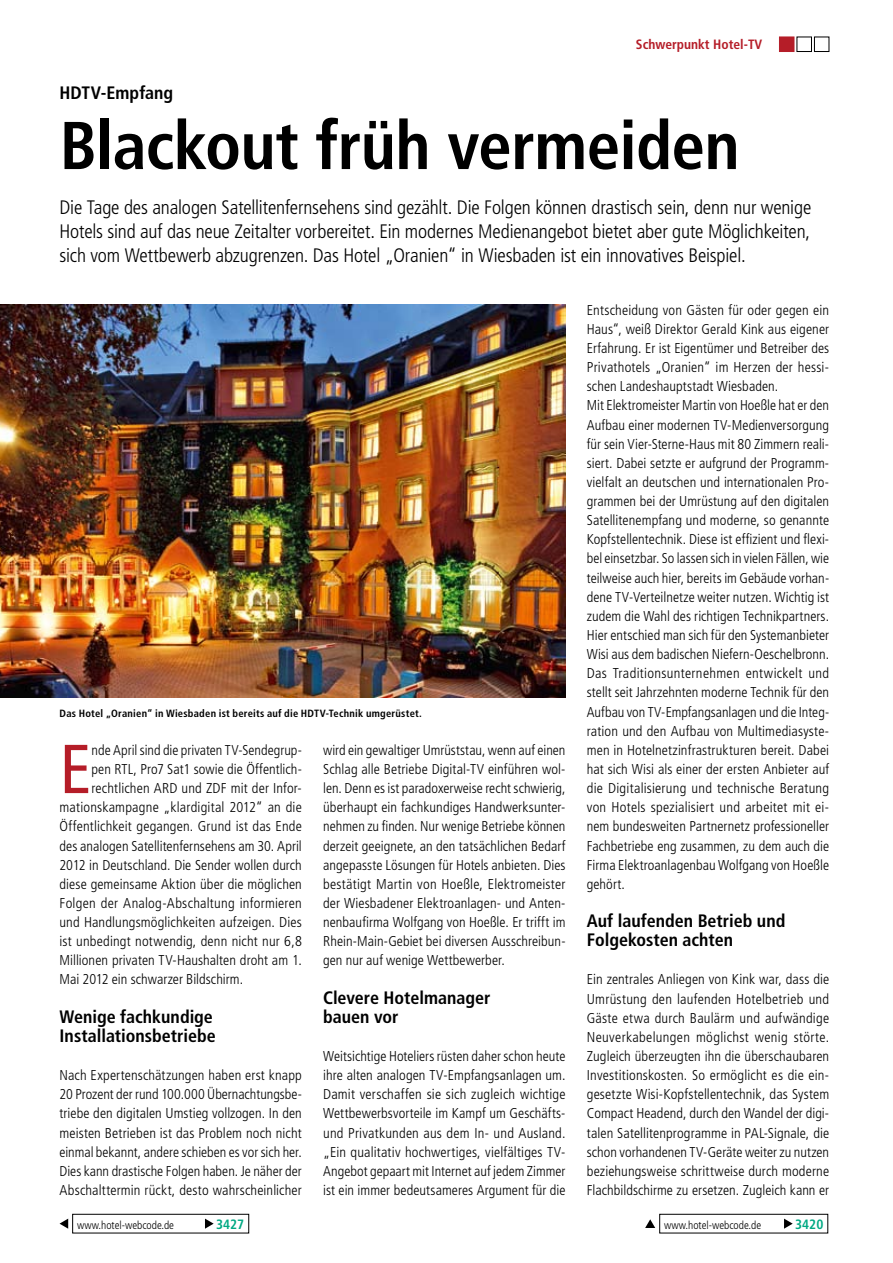
<style>
.page{position:relative;width:893px;height:1263px;background:#fff}
.page>*{position:absolute;margin:0;border:0;box-sizing:border-box;transform-origin:0 0}
.t1{font:condensed 69px "Frutiger";color:#b51d28}
.t2{font:700 condensed 67.5px "Frutiger";letter-spacing:-.01em;color:#000}
.t3{font:300 condensed 19.5px/24px "Frutiger";letter-spacing:-.01em;color:#000;text-align:justify}
.t4{font:700 condensed 18px/19.2px "Frutiger";color:#000}
.t5{font:300 condensed 14.25px/19.2px "Frutiger";letter-spacing:.005em;color:#000;text-align:justify}
.t6{font:700 condensed 13.5px "Frutiger";color:#b51d28}
.t7{font:700 condensed 13.5px "Frutiger";color:#00a983}
.t8{font:300 condensed 11.25px "Frutiger";color:#000}
.t9{font:700 condensed 10.5px "Frutiger";letter-spacing:.02em;color:#000}
</style>
<div class="page">
<div style="left:779px;top:37px;width:15px;height:15px;background:#b51d28"></div>
<div style="left:797px;top:37px;width:15px;height:15px;border:1px solid #000"></div>
<div style="left:814px;top:37px;width:15px;height:15px;border:1px solid #000"></div>
<img style="left:0;top:304px;width:566px;height:393px">
<svg style="left:645px;top:1219px;width:10px;height:9px"></svg>
<svg style="left:784px;top:1218px;width:9px;height:11px"></svg>
<div style="left:659px;top:1214px;width:169px;height:19px;border:1px solid #000"></div>
<svg style="left:205px;top:1218px;width:9px;height:11px"></svg>
<div style="left:72px;top:1214px;width:177px;height:19px;border:1px solid #000"></div>
<svg style="left:60px;top:1218px;width:8px;height:11px"></svg>
<p class="t6" style="left:636px;top:37px;width:128px">Schwerpunkt Hotel-TV</p>
<p class="t4" style="left:60px;top:83px;width:115px">HDTV-Empfang</p>
<h2 class="t2" style="left:60px;top:106px;width:682px">Blackout früh vermeiden</h2>
<p class="t3" style="left:60px;top:196px;width:753px">Die Tage des analogen Satellitenfernsehens sind gezählt. Die Folgen können drastisch sein, denn nur wenige Hotels sind auf das neue Zeitalter vorbereitet. Ein modernes Medienangebot bietet aber gute Möglichkeiten, sich vom Wettbewerb abzugrenzen. Das Hotel „Oranien“ in Wiesbaden ist ein innovatives Beispiel.</p>
<p class="t9" style="left:60px;top:707px;width:364px">Das Hotel „Oranien“ in Wiesbaden ist bereits auf die HDTV-Technik umgerüstet.</p>
<h1 class="t1" style="left:60px;top:729px;width:33px">E</h1>
<p class="t5" style="left:92px;top:740px;width:212px">nde April sind die privaten TV-Sendegrup-</p>
<p class="t5" style="left:92px;top:760px;width:212px">pen RTL, Pro7 Sat1 sowie die Öffentlich-</p>
<p class="t5" style="left:92px;top:779px;width:212px">rechtlichen ARD und ZDF mit der Infor-</p>
<p class="t5" style="left:60px;top:798px;width:244px">mationskampagne „klardigital 2012“ an die</p>
<p class="t5" style="left:60px;top:817px;width:244px">Öffentlichkeit gegangen. Grund ist das Ende</p>
<p class="t5" style="left:60px;top:836px;width:244px">des analogen Satellitenfernsehens am 30. April</p>
<p class="t5" style="left:60px;top:855px;width:244px">2012 in Deutschland. Die Sender wollen durch</p>
<p class="t5" style="left:60px;top:874px;width:244px">diese gemeinsame Aktion über die möglichen</p>
<p class="t5" style="left:60px;top:893px;width:244px">Folgen der Analog-Abschaltung informieren</p>
<p class="t5" style="left:60px;top:913px;width:244px">und Handlungsmöglichkeiten aufzeigen. Dies</p>
<p class="t5" style="left:60px;top:932px;width:244px">ist unbedingt notwendig, denn nicht nur 6,8</p>
<p class="t5" style="left:60px;top:951px;width:244px">Millionen privaten TV-Haushalten droht am 1.</p>
<p class="t5" style="left:60px;top:970px;width:185px">Mai 2012 ein schwarzer Bildschirm.</p>
<p class="t4" style="left:60px;top:1007px;width:158px">Wenige fachkundige<br>Installationsbetriebe</p>
<p class="t5" style="left:60px;top:1066px;width:244px">Nach Expertenschätzungen haben erst knapp 20 Prozent der rund 100.000 Übernachtungsbe&shy;triebe den digitalen Umstieg vollzogen. In den meisten Betrieben ist das Problem noch nicht einmal bekannt, andere schieben es vor sich her.<br>Dies kann drastische Folgen haben. Je näher der Abschalttermin rückt, desto wahrscheinlicher</p>
<p class="t5" style="left:323px;top:740px;width:244px">wird ein gewaltiger Umrüststau, wenn auf einen Schlag alle Betriebe Digital-TV einführen wol&shy;len. Denn es ist paradoxerweise recht schwierig, überhaupt ein fachkundiges Handwerksunter&shy;nehmen zu finden. Nur wenige Betriebe können derzeit geeignete, an den tatsächlichen Bedarf angepasste Lösungen für Hotels anbieten. Dies bestätigt Martin von Hoeßle, Elektromeister der Wiesbadener Elektroanlagen- und Anten&shy;nenbaufirma Wolfgang von Hoeßle. Er trifft im Rhein-Main-Gebiet bei diversen Ausschreibun&shy;gen nur auf wenige Wettbewerber.</p>
<p class="t4" style="left:323px;top:988px;width:169px">Clevere Hotelmanager bauen vor</p>
<p class="t5" style="left:323px;top:1047px;width:244px">Weitsichtige Hoteliers rüsten daher schon heute ihre alten analogen TV-Empfangsanlagen um.<br>Damit verschaffen sie sich zugleich wichtige Wettbewerbsvorteile im Kampf um Geschäfts&shy;und Privatkunden aus dem In- und Ausland. „Ein qualitativ hochwertiges, vielfältiges TV-Angebot gepaart mit Internet auf jedem Zimmer ist ein immer bedeutsameres Argument für die</p>
<p class="t5" style="left:587px;top:300px;width:244px;text-align:left">Entscheidung von Gästen für oder gegen ein Haus“, weiß Direktor Gerald Kink aus eigener Erfahrung. Er ist Eigentümer und Betreiber des Privathotels „Oranien“ im Herzen der hessi&shy;schen Landeshauptstadt Wiesbaden.<br>Mit Elektromeister Martin von Hoeßle hat er den Aufbau einer modernen TV-Medienversorgung für sein Vier-Sterne-Haus mit 80 Zimmern reali&shy;siert. Dabei setzte er aufgrund der Programm&shy;vielfalt an deutschen und internationalen Pro&shy;grammen bei der Umrüstung auf den digitalen Satellitenempfang und moderne, so genannte Kopfstellentechnik. Diese ist effizient und flexi&shy;bel einsetzbar. So lassen sich in vielen Fällen, wie teilweise auch hier, bereits im Gebäude vorhan&shy;dene TV-Verteilnetze weiter nutzen. Wichtig ist zudem die Wahl des richtigen Technikpartners.<br>Hier entschied man sich für den Systemanbieter Wisi aus dem badischen Niefern-Oeschelbronn.<br>Das Traditionsunternehmen entwickelt und stellt seit Jahrzehnten moderne Technik für den Aufbau von TV-Empfangsanlagen und die Integ&shy;ration und den Aufbau von Multimediasyste&shy;men in Hotelnetzinfrastrukturen bereit. Dabei hat sich Wisi als einer der ersten Anbieter auf die Digitalisierung und technische Beratung von Hotels spezialisiert und arbeitet mit ei&shy;nem bundesweiten Partnernetz professioneller Fachbetriebe eng zusammen, zu dem auch die Firma Elektroanlagenbau Wolfgang von Hoeßle gehört.</p>
<p class="t4" style="left:587px;top:911px;width:200px">Auf laufenden Betrieb und<br>Folgekosten achten</p>
<p class="t5" style="left:587px;top:970px;width:244px">Ein zentrales Anliegen von Kink war, dass die Umrüstung den laufenden Hotelbetrieb und Gäste etwa durch Baulärm und aufwändige Neuverkabelungen möglichst wenig störte.<br>Zugleich überzeugten ihn die überschaubaren Investitionskosten. So ermöglicht es die ein&shy;gesetzte Wisi-Kopfstellentechnik, das System Compact Headend, durch den Wandel der digi&shy;talen Satellitenprogramme in PAL-Signale, die schon vorhandenen TV-Geräte weiter zu nutzen beziehungsweise schrittweise durch moderne Flachbildschirme zu ersetzen. Zugleich kann er</p>
<p class="t8" style="left:77px;top:1218px;width:98px">www.hotel-webcode.de</p>
<p class="t7" style="left:216px;top:1216px;width:30px">3427</p>
<p class="t8" style="left:664px;top:1218px;width:98px">www.hotel-webcode.de</p>
<p class="t7" style="left:795px;top:1216px;width:30px">3420</p>
</div>
